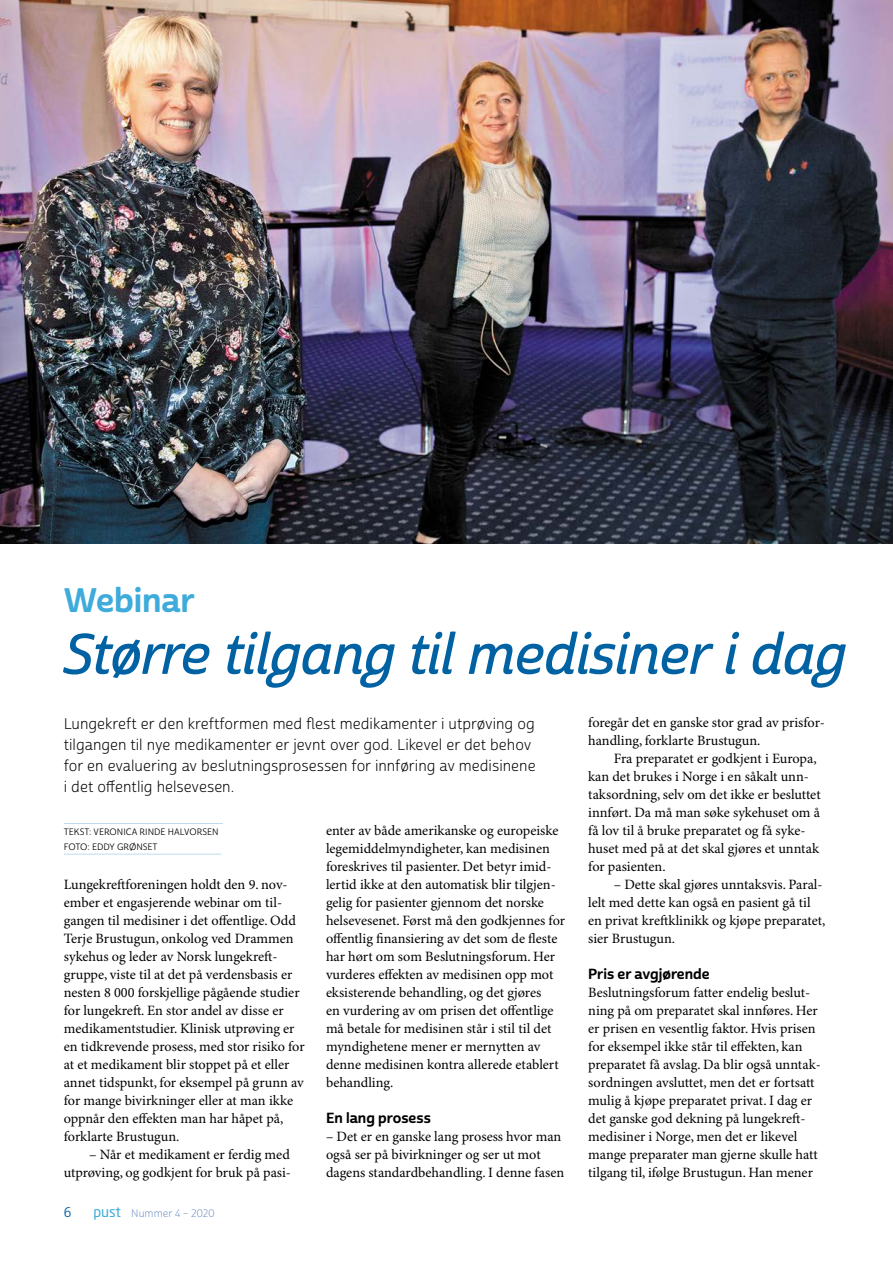
<style>
.page{position:relative;width:893px;height:1263px;background:#fff}
.page>*{position:absolute;margin:0;border:0;box-sizing:border-box;transform-origin:0 0}
.t1{font:55.5px "Cabrito Sans Nor Dem It";letter-spacing:-.015em;color:#0062a3}
.t2{font:33px "Cabrito Sans Nor Bol";letter-spacing:-.005em;color:#3eabdb}
.t3{font:15px/21px "Cabrito Sans Nor Boo";color:#000}
.t4{font:14.25px/18px "Minion Pro";color:#000}
.t5{font:14.25px "Cabrito Sans Nor Bol";color:#000}
.t6{font:13.5px "Cabrito Sans Nor Reg";color:#0062a3}
.t7{font:10.5px "Cabrito Sans Nor Boo";color:#7294c3}
.t8{font:9px/15px "Cabrito Sans Nor Reg";color:#000}
.s1{font-family:"Neo Sans W1 G";font-size:14.25px;color:#3eabdb}
</style>
<div class="page">
<hr style="left:64px;top:823px;width:159px;height:1px;background:#bfdbed">
<hr style="left:64px;top:854px;width:157px;height:1px;background:#bfdbed">
<img style="left:0;top:0;width:893px;height:544px">
<h2 class="t2" style="left:64px;top:579px;width:132px">Webinar</h2>
<h1 class="t1" style="left:62px;top:621px;width:785px">Større tilgang til medisiner i dag</h1>
<p class="t3" style="left:64px;top:714px;width:473px">Lungekreft er den kreftformen med flest medikamenter i utprøving og tilgangen til nye medikamenter er jevnt over god. Likevel er det behov for en evaluering av beslutningsprosessen for innføring av medisinene i det offentlig helsevesen.</p>
<p class="t8" style="left:64px;top:824px;width:156px">TEKST: VERONICA RINDE HALVORSEN<br>FOTO: EDDY GRØNSET</p>
<p class="t4" style="left:64px;top:876px;width:242px">Lungekreftforeningen holdt den 9. nov&shy;ember et engasjerende webinar om til&shy;gangen til medisiner i det offentlige. Odd Terje Brustugun, onkolog ved Drammen sykehus og leder av Norsk lungekreft&shy;gruppe, viste til at det på verdensbasis er nesten 8 000 forskjellige pågående studier for lungekreft. En stor andel av disse er medikamentstudier. Klinisk utprøving er en tidkrevende prosess, med stor risiko for at et medikament blir stoppet på et eller annet tidspunkt, for eksempel på grunn av for mange bivirkninger eller at man ikke oppnår den effekten man har håpet på, forklarte Brustugun.</p>
<p class="t4" style="left:64px;top:1146px;width:229px;text-align:right">– Når et medikament er ferdig med utprøving, og godkjent for bruk på pasi-</p>
<p class="t6" style="left:64px;top:1204px;width:9px">6</p>
<p class="t7" style="left:94px;top:1206px;width:123px"><span class="s1">pust</span> Nummer 4 – 2020</p>
<p class="t4" style="left:326px;top:822px;width:241px">enter av både amerikanske og europeiske legemiddelmyndigheter, kan medisinen foreskrives til pasienter. Det betyr imid&shy;lertid ikke at den automatisk blir tilgjen&shy;gelig for pasienter gjennom det norske helsevesenet. Først må den godkjennes for offentlig finansiering av det som de fleste har hørt om som Beslutningsforum. Her vurderes effekten av medisinen opp mot eksisterende behandling, og det gjøres<br>en vurdering av om prisen det offentlige må betale for medisinen står i stil til det myndighetene mener er mernytten av denne medisinen kontra allerede etablert behandling.</p>
<p class="t5" style="left:326px;top:1109px;width:106px">En lang prosess</p>
<p class="t4" style="left:326px;top:1128px;width:240px">– Det er en ganske lang prosess hvor man også ser på bivirkninger og ser ut mot dagens standardbehandling. I denne fasen</p>
<p class="t4" style="left:588px;top:714px;width:238px">foregår det en ganske stor grad av prisfor&shy;handling, forklarte Brustugun.</p>
<p class="t4" style="left:588px;top:750px;width:234px;text-indent:26px">Fra preparatet er godkjent i Europa, kan det brukes i Norge i en såkalt unn&shy;taksordning, selv om det ikke er besluttet innført. Da må man søke sykehuset om å få lov til å bruke preparatet og få syke&shy;huset med på at det skal gjøres et unntak for pasienten.</p>
<p class="t4" style="left:588px;top:876px;width:239px;text-indent:26px">– Dette skal gjøres unntaksvis. Paral&shy;lelt med dette kan også en pasient gå til en privat kreftklinikk og kjøpe preparatet, sier Brustugun.</p>
<p class="t5" style="left:588px;top:965px;width:123px">Pris er avgjørende</p>
<p class="t4" style="left:588px;top:984px;width:234px">Beslutningsforum fatter endelig beslut&shy;ning på om preparatet skal innføres. Her er prisen en vesentlig faktor. Hvis prisen for eksempel ikke står til effekten, kan preparatet få avslag. Da blir også unntak&shy;sordningen avsluttet, men det er fortsatt mulig å kjøpe preparatet privat. I dag er det ganske god dekning på lungekreft&shy;medisiner i Norge, men det er likevel mange preparater man gjerne skulle hatt tilgang til, ifølge Brustugun. Han mener</p>
</div>
